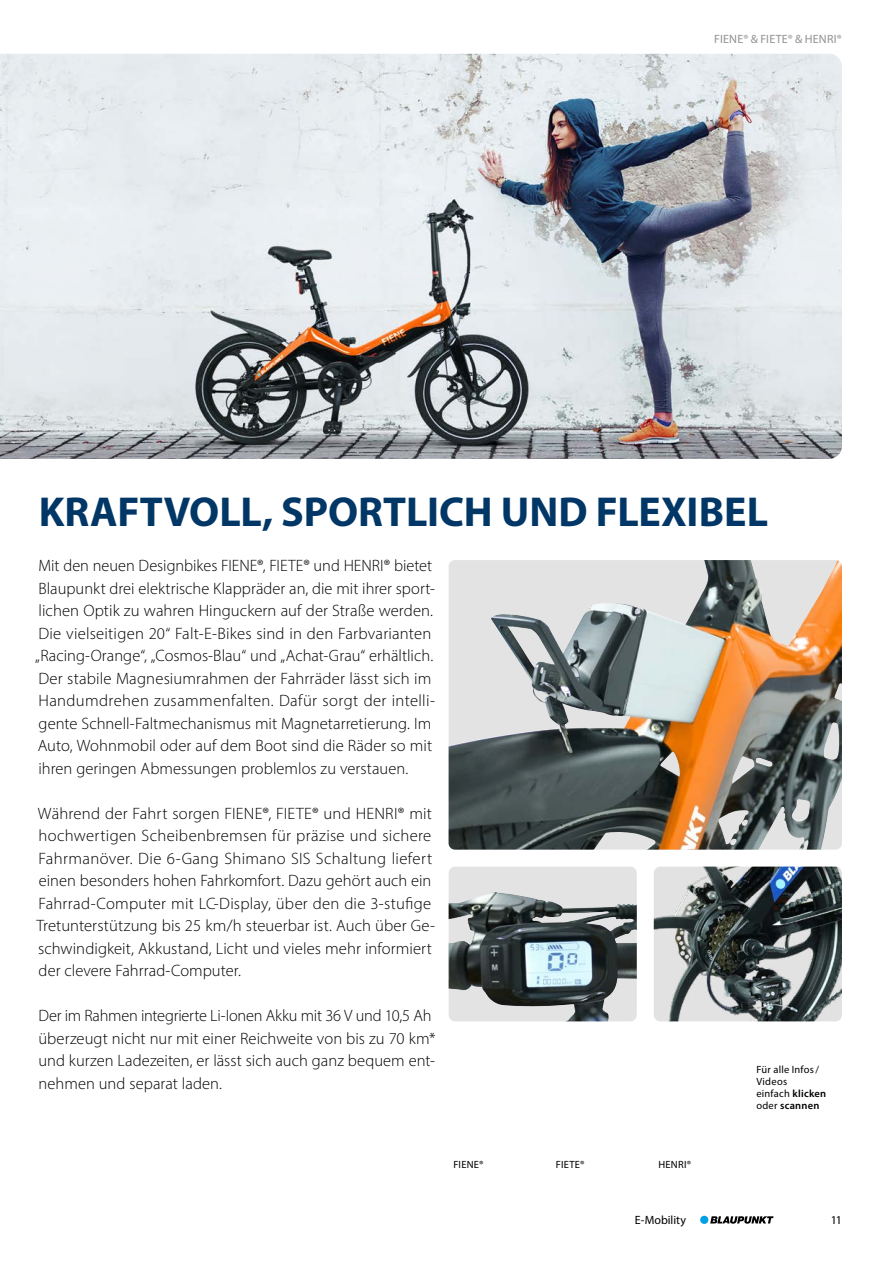
<style>
.page{position:relative;width:893px;height:1263px;background:#fff}
.page>*{position:absolute;margin:0;border:0;box-sizing:border-box;transform-origin:0 0}
.t1{font:700 42px "Myriad Pro";color:#003766}
.t2{font:300 16.5px/22.5px "Myriad Pro";letter-spacing:.005em;color:#000}
.t3{font:12px "Myriad Pro";letter-spacing:.02em;color:#919292}
.t4{font:12px "Myriad Pro";color:#000}
.t5{font:10.5px/12px "Myriad Pro";letter-spacing:.025em;color:#000}
.s1{font-weight:600}
</style>
<div class="page">
<img style="left:0;top:54px;width:842px;height:405px">
<img style="left:449px;top:560px;width:393px;height:290px">
<div style="left:449px;top:867px;width:188px;height:154px;background:#e3e3e3;border-radius:6px"></div>
<img style="left:449px;top:892px;width:188px;height:129px">
<img style="left:654px;top:867px;width:188px;height:154px">
<div style="left:700px;top:1216px;width:8px;height:8px;background:#009ee3;border-radius:50%"></div>
<svg style="left:710px;top:1216px;width:64px;height:8px"></svg>
<p class="t3" style="left:714px;top:31px;width:129px">FIENE® &amp; FIETE® &amp; HENRI®</p>
<h1 class="t1" style="left:39px;top:485px;width:731px">KRAFTVOLL, SPORTLICH UND FLEXIBEL</h1>
<p class="t2" style="left:35px;top:554px;width:401px">Mit den neuen Designbikes FIENE®, FIETE® und HENRI® bietet Blaupunkt drei elektrische Klappräder an, die mit ihrer sport&shy;lichen Optik zu wahren Hinguckern auf der Straße werden.<br>Die vielseitigen 20“ Falt-E-Bikes sind in den Farbvarianten „Racing-Orange“, „Cosmos-Blau“ und „Achat-Grau“ erhältlich.<br>Der stabile Magnesiumrahmen der Fahrräder lässt sich im Handumdrehen zusammenfalten. Dafür sorgt der intelli&shy;gente Schnell-Faltmechanismus mit Magnetarretierung. Im Auto, Wohnmobil oder auf dem Boot sind die Räder so mit ihren geringen Abmessungen problemlos zu verstauen.</p>
<p class="t2" style="left:36px;top:802px;width:400px">Während der Fahrt sorgen FIENE®, FIETE® und HENRI® mit hochwertigen Scheibenbremsen für präzise und sichere Fahrmanöver. Die 6-Gang Shimano SIS Schaltung liefert einen besonders hohen Fahrkomfort. Dazu gehört auch ein Fahrrad-Computer mit LC-Display, über den die 3-stufige Tretunterstützung bis 25 km/h steuerbar ist. Auch über Ge&shy;schwindigkeit, Akkustand, Licht und vieles mehr informiert der clevere Fahrrad-Computer.</p>
<p class="t2" style="left:38px;top:1004px;width:399px">Der im Rahmen integrierte Li-Ionen Akku mit 36 V und 10,5 Ah überzeugt nicht nur mit einer Reichweite von bis zu 70 km* und kurzen Ladezeiten, er lässt sich auch ganz bequem ent&shy;nehmen und separat laden.</p>
<p class="t5" style="left:453px;top:1158px;width:32px">FIENE®</p>
<p class="t5" style="left:556px;top:1158px;width:30px">FIETE®</p>
<p class="t5" style="left:658px;top:1158px;width:34px">HENRI®</p>
<p class="t4" style="left:635px;top:1212px;width:53px">E-Mobility</p>
<p class="t5" style="left:756px;top:1063px;width:71px">Für alle Infos/<br>Videos<br>einfach <span class="s1">klicken </span>oder <span class="s1">scannen</span></p>
<p class="t4" style="left:831px;top:1212px;width:13px">11</p>
</div>
